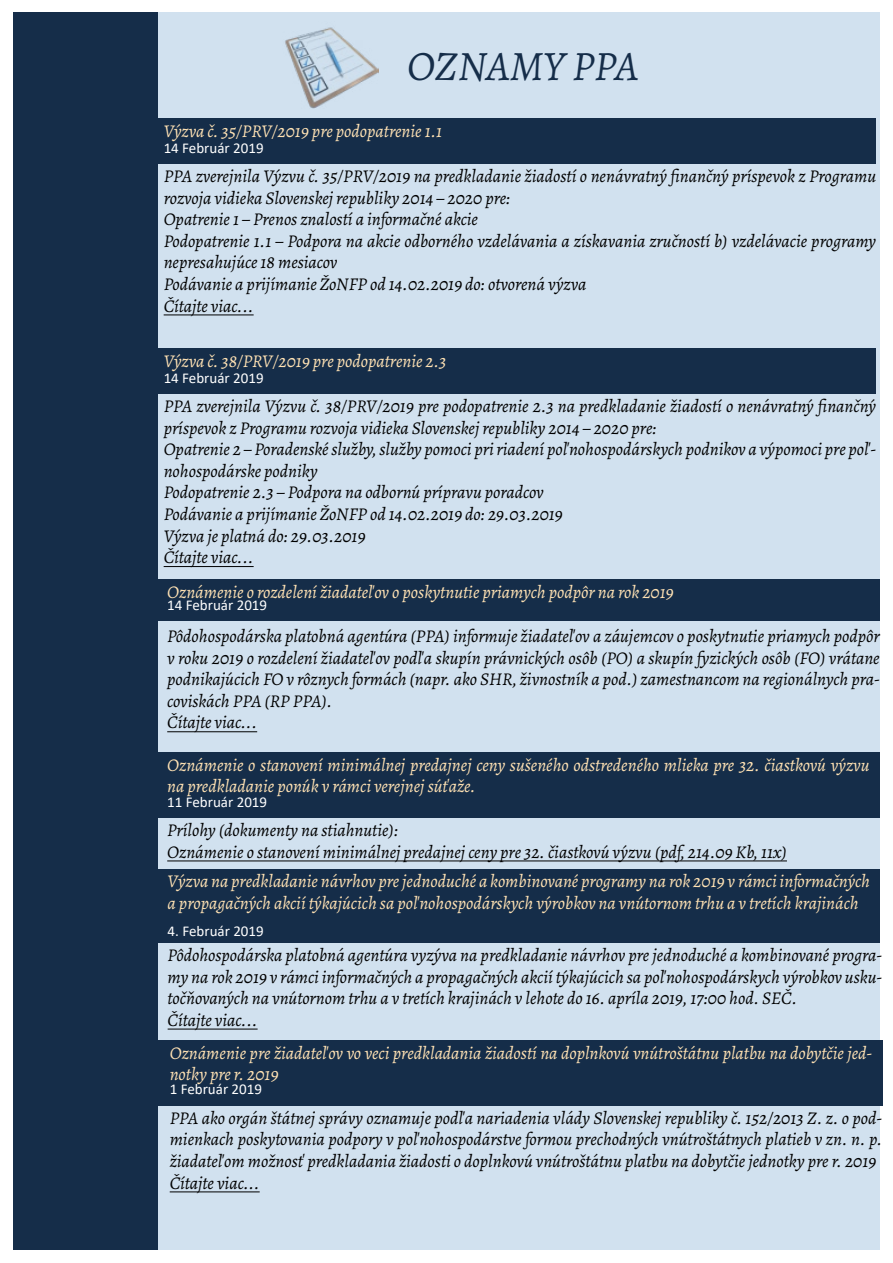
<style>
.page{position:relative;width:893px;height:1263px;background:#fff}
.page>*{position:absolute;margin:0;border:0;box-sizing:border-box;transform-origin:0 0}
.t1{font:italic 42px "Alegreya";color:#152d49}
.t2{font:italic 18px/21.6px "Alegreya";color:#000}
.t3{font:italic 18px/21.6px "Alegreya";color:#ffe2b4}
.t4{font:15px "Calibri";color:#fff}
</style>
<div class="page">
<div style="left:154px;top:13px;width:726px;height:1237px;background:#d1e1ef"></div>
<div style="left:145px;top:752px;width:735px;height:66px;background:#152d49"></div>
<hr style="left:167px;top:860px;width:620px;height:1px;background:#000">
<div style="left:146px;top:869px;width:734px;height:73px;background:#152d49"></div>
<hr style="left:168px;top:1028px;width:90px;height:1px;background:#000">
<div style="left:148px;top:1040px;width:734px;height:65px;background:#152d49"></div>
<hr style="left:170px;top:1191px;width:90px;height:1px;background:#000">
<div style="left:145px;top:579px;width:735px;height:42px;background:#152d49"></div>
<hr style="left:167px;top:731px;width:90px;height:1px;background:#000">
<div style="left:142px;top:349px;width:734px;height:45px;background:#152d49"></div>
<hr style="left:164px;top:566px;width:90px;height:1px;background:#000">
<div style="left:142px;top:119px;width:734px;height:45px;background:#152d49"></div>
<hr style="left:164px;top:314px;width:90px;height:1px;background:#000">
<div style="left:13px;top:13px;width:144px;height:1237px;background:#152d49"></div>
<h1 class="t1" style="left:407px;top:38px;width:233px">OZNAMY PPA</h1>
<p class="t3" style="left:164px;top:120px;width:280px">Výzva č. 35/PRV/2019 pre podopatrenie 1.1</p>
<p class="t2" style="left:164px;top:165px;width:714px">PPA zverejnila Výzvu č. 35/PRV/2019 na predkladanie žiadostí o nenávratný finančný príspevok z Programu rozvoja vidieka Slovenskej republiky 2014 – 2020 pre:<br>Opatrenie 1 – Prenos znalostí a informačné akcie<br>Podopatrenie 1.1 – Podpora na akcie odborného vzdelávania a získavania zručností b) vzdelávacie programy nepresahujúce 18 mesiacov<br>Podávanie a prijímanie ŽoNFP od 14.02.2019 do: otvorená výzva<br>Čítajte viac...</p>
<p class="t4" style="left:164px;top:137px;width:101px">14 Február 2019</p>
<p class="t3" style="left:164px;top:350px;width:284px">Výzva č. 38/PRV/2019 pre podopatrenie 2.3</p>
<p class="t2" style="left:164px;top:395px;width:714px">PPA zverejnila Výzvu č. 38/PRV/2019 pre podopatrenie 2.3 na predkladanie žiadostí o nenávratný finančný príspevok z Programu rozvoja vidieka Slovenskej republiky 2014 – 2020 pre:<br>Opatrenie 2 – Poradenské služby, služby pomoci pri riadení poľnohospodárskych podnikov a výpomoci pre poľ&shy;nohospodárske podniky<br>Podopatrenie 2.3 – Podpora na odbornú prípravu poradcov<br>Podávanie a prijímanie ŽoNFP od 14.02.2019 do: 29.03.2019<br>Výzva je platná do: 29.03.2019<br>Čítajte viac...</p>
<p class="t4" style="left:164px;top:367px;width:101px">14 Február 2019</p>
<p class="t3" style="left:167px;top:580px;width:508px">Oznámenie o rozdelení žiadateľov o poskytnutie priamych podpôr na rok 2019</p>
<p class="t2" style="left:167px;top:625px;width:714px">Pôdohospodárska platobná agentúra (PPA) informuje žiadateľov a záujemcov o poskytnutie priamych podpôr v roku 2019 o rozdelení žiadateľov podľa skupín právnických osôb (PO) a skupín fyzických osôb (FO) vrátane podnikajúcich FO v rôznych formách (napr. ako SHR, živnostník a pod.) zamestnancom na regionálnych pra&shy;coviskách PPA (RP PPA).<br>Čítajte viac...</p>
<p class="t4" style="left:167px;top:595px;width:101px">14 Február 2019</p>
<p class="t3" style="left:167px;top:753px;width:704px">Oznámenie o stanovení minimálnej predajnej ceny sušeného odstredeného mlieka pre 32. čiastkovú výzvu na predkladanie ponúk v rámci verejnej súťaže.</p>
<p class="t2" style="left:167px;top:819px;width:621px">Prílohy (dokumenty na stiahnutie):<br>Oznámenie o stanovení minimálnej predajnej ceny pre 32. čiastkovú výzvu (pdf, 214.09 Kb, 11x)</p>
<p class="t4" style="left:167px;top:791px;width:101px">11 Február 2019</p>
<p class="t3" style="left:168px;top:870px;width:704px">Výzva na predkladanie návrhov pre jednoduché a kombinované programy na rok 2019 v rámci informačných a propagačných akcií týkajúcich sa poľnohospodárskych výrobkov na vnútornom trhu a v tretích krajinách</p>
<p class="t2" style="left:168px;top:944px;width:716px">Pôdohospodárska platobná agentúra vyzýva na predkladanie návrhov pre jednoduché a kombinované progra&shy;my na rok 2019 v rámci informačných a propagačných akcií týkajúcich sa poľnohospodárskych výrobkov usku&shy;točňovaných na vnútornom trhu a v tretích krajinách v lehote do 16. apríla 2019, 17:00 hod. SEČ.<br>Čítajte viac...</p>
<p class="t4" style="left:168px;top:920px;width:98px">4. Február 2019</p>
<p class="t3" style="left:170px;top:1041px;width:704px">Oznámenie pre žiadateľov vo veci predkladania žiadostí na doplnkovú vnútroštátnu platbu na dobytčie jed&shy;notky pre r. 2019</p>
<p class="t2" style="left:170px;top:1106px;width:714px">PPA ako orgán štátnej správy oznamuje podľa nariadenia vlády Slovenskej republiky č. 152/2013 Z. z. o pod&shy;mienkach poskytovania podpory v poľnohospodárstve formou prechodných vnútroštátnych platieb v zn. n. p. žiadateľom možnosť predkladania žiadosti o doplnkovú vnútroštátnu platbu na dobytčie jednotky pre r. 2019<br>Čítajte viac...</p>
<p class="t4" style="left:170px;top:1079px;width:94px">1 Február 2019</p>
</div>
